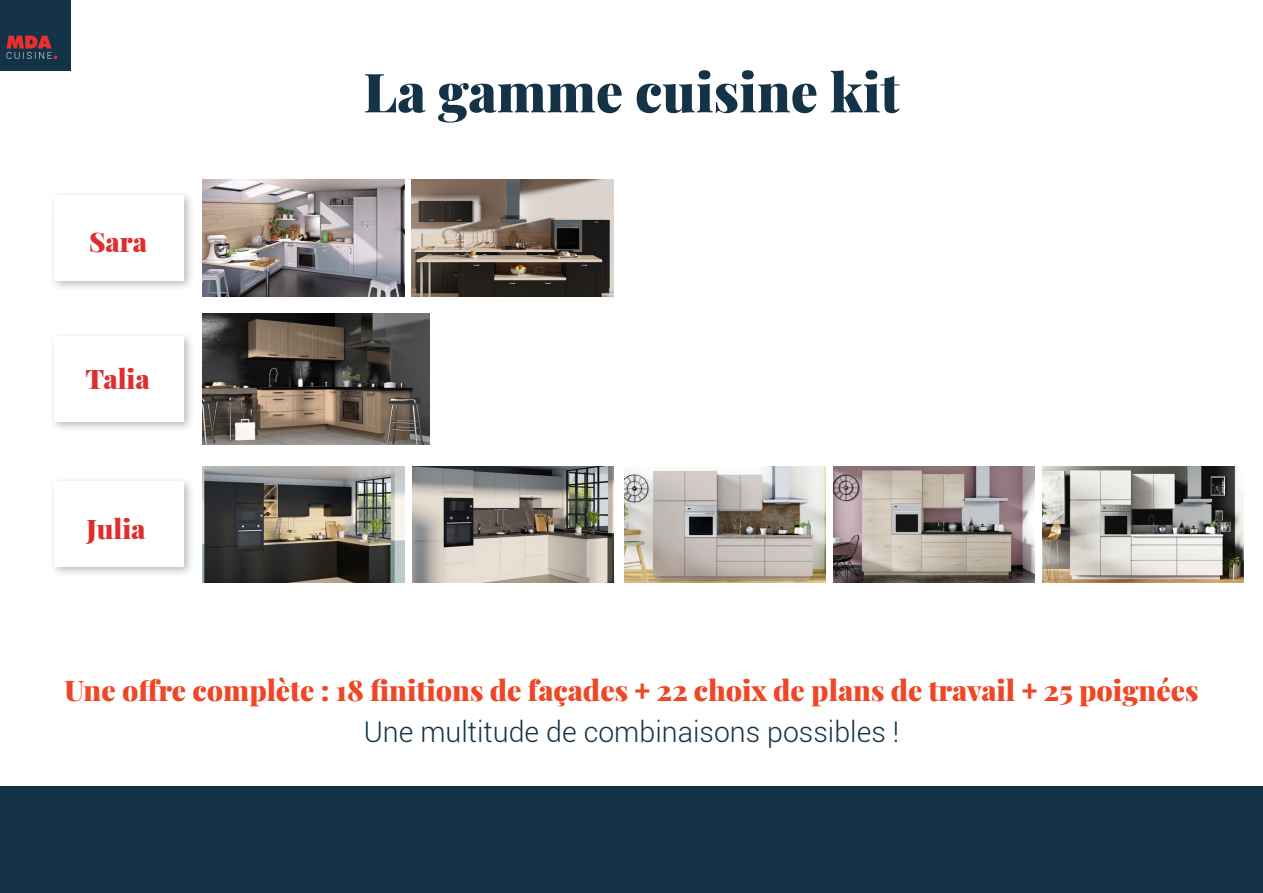
<style>
.page{position:relative;width:1263px;height:893px;background:#fff}
.page>*{position:absolute;margin:0;border:0;box-sizing:border-box;transform-origin:0 0}
.t1{font:900 54px "Playfair Display";color:#153347}
.t2{font:900 28.5px "Playfair Display";color:#ef4725}
.t3{font:300 28.5px "Roboto";color:#153347}
.t4{font:900 27px "Playfair Display";color:#df2e2e}
.s1{font-family:"Roboto";font-weight:500}
</style>
<div class="page">
<img style="left:203px;top:314px;width:226px;height:131px">
<div style="left:49px;top:331px;width:146px;height:102px;background:#231f20;opacity:.3"></div>
<div style="left:54px;top:337px;width:130px;height:85px;background:#fff"></div>
<div style="left:0;top:787px;width:1263px;height:106px;background:#153347"></div>
<img style="left:0;top:0;width:70px;height:70px">
<img style="left:203px;top:180px;width:201px;height:116px">
<img style="left:412px;top:180px;width:201px;height:116px">
<div style="left:49px;top:190px;width:146px;height:102px;background:#231f20;opacity:.3"></div>
<div style="left:54px;top:195px;width:130px;height:85px;background:#fff"></div>
<img style="left:203px;top:466px;width:201px;height:117px">
<img style="left:624px;top:466px;width:202px;height:117px">
<img style="left:833px;top:466px;width:202px;height:117px">
<div style="left:49px;top:477px;width:146px;height:101px;background:#231f20;opacity:.3"></div>
<div style="left:54px;top:482px;width:130px;height:85px;background:#fff"></div>
<img style="left:1042px;top:466px;width:202px;height:117px">
<img style="left:412px;top:466px;width:202px;height:117px">
<p class="t4" style="left:89px;top:221px;width:60px">Sara</p>
<p class="t4" style="left:85px;top:357px;width:66px">Talia</p>
<p class="t4" style="left:87px;top:507px;width:61px">Julia</p>
<p class="t1" style="left:363px;top:49px;width:538px">La gamme cuisine kit</p>
<p class="t2" style="left:64px;top:667px;width:1136px">Une offre complète : 18 finitions de façades <span class="s1">+</span> 22 choix de plans de travail <span class="s1">+</span> 25 poignées</p>
<p class="t3" style="left:364px;top:712px;width:537px">Une multitude de combinaisons possibles !</p>
</div>
